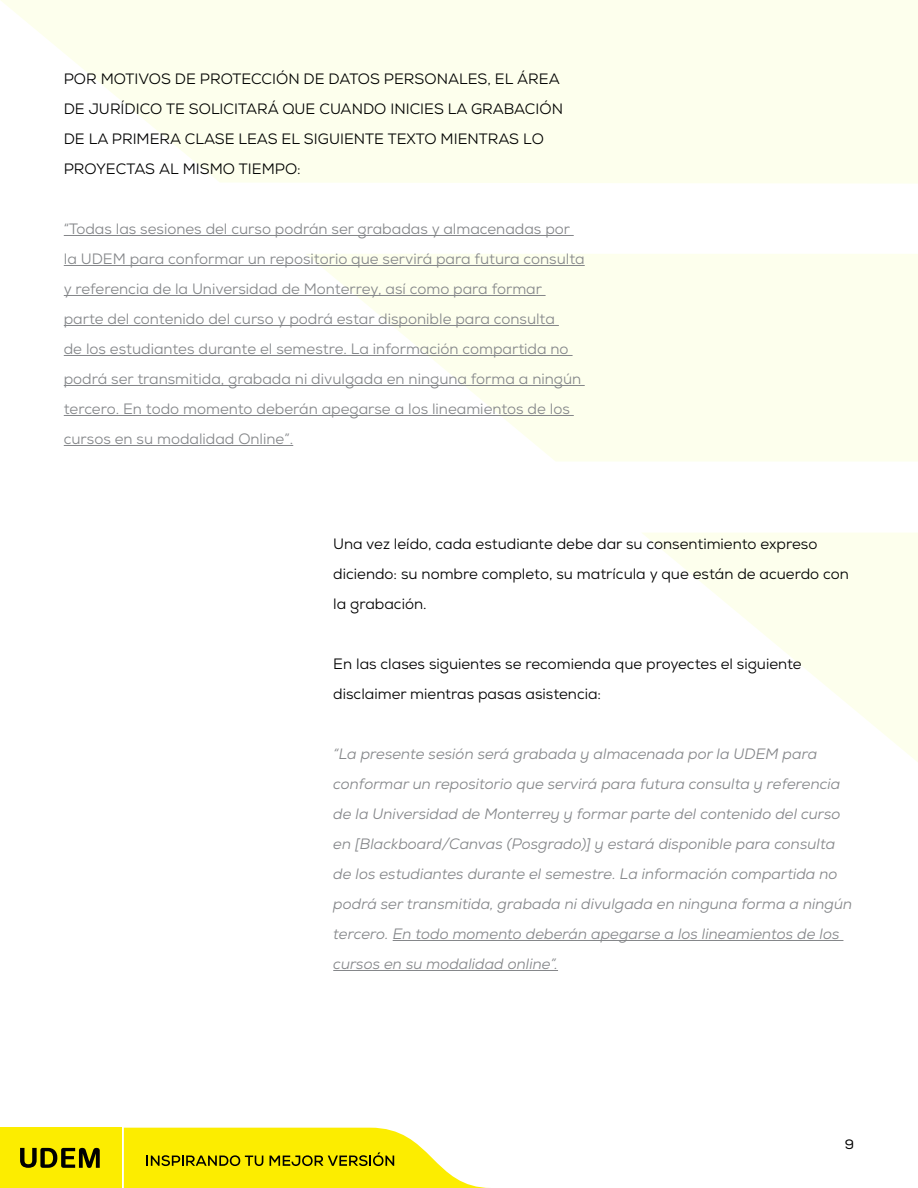
<style>
.page{position:relative;width:918px;height:1188px;background:#fff}
.page>*{position:absolute;margin:0;border:0;box-sizing:border-box;transform-origin:0 0}
.t1{font:italic 15px/30px "Nexa";color:#85878a}
.t2{font:15px/30px "Nexa";color:#85878a}
.t3{font:15px/30px "Nexa";color:#000}
.t4{font:13.5px "Nexa";color:#000}
</style>
<div class="page">
<svg style="left:642px;top:533px;width:276px;height:229px"></svg>
<svg style="left:306px;top:254px;width:612px;height:207px;fill:#fdffed"></svg>
<svg style="left:1px;top:0;width:917px;height:184px;background:#fdffef"></svg>
<svg style="left:124px;top:1128px;width:366px;height:60px"></svg>
<div style="left:0;top:1127px;width:121px;height:61px;background:#fced00"></div>
<svg style="left:20px;top:1148px;width:80px;height:20px"></svg>
<hr style="left:64px;top:235px;width:510px;height:1px;background:#85878a">
<hr style="left:64px;top:265px;width:521px;height:1px;background:#85878a">
<hr style="left:64px;top:295px;width:482px;height:1px;background:#85878a">
<hr style="left:64px;top:325px;width:495px;height:1px;background:#85878a">
<hr style="left:64px;top:355px;width:509px;height:1px;background:#85878a">
<hr style="left:64px;top:385px;width:521px;height:1px;background:#85878a">
<hr style="left:64px;top:415px;width:510px;height:1px;background:#85878a">
<hr style="left:64px;top:445px;width:229px;height:1px;background:#85878a">
<hr style="left:393px;top:940px;width:450px;height:1px;background:#85878a">
<hr style="left:333px;top:970px;width:225px;height:1px;background:#85878a">
<p class="t3" style="left:64px;top:64px;width:501px">POR MOTIVOS DE PROTECCIÓN DE DATOS PERSONALES, EL ÁREA DE JURÍDICO TE SOLICITARÁ QUE CUANDO INICIES LA GRABACIÓN DE LA PRIMERA CLASE LEAS EL SIGUIENTE TEXTO MIENTRAS LO PROYECTAS AL MISMO TIEMPO:</p>
<p class="t2" style="left:64px;top:214px;width:522px">“Todas las sesiones del curso podrán ser grabadas y almacenadas por la UDEM para conformar un repositorio que servirá para futura consulta y referencia de la Universidad de Monterrey, así como para formar parte del contenido del curso y podrá estar disponible para consulta<br>de los estudiantes durante el semestre. La información compartida no podrá ser transmitida, grabada ni divulgada en ninguna forma a ningún tercero. En todo momento deberán apegarse a los lineamientos de los cursos en su modalidad Online”.</p>
<p class="t3" style="left:333px;top:529px;width:517px">Una vez leído, cada estudiante debe dar su consentimiento expreso diciendo: su nombre completo, su matrícula y que están de acuerdo con la grabación.</p>
<p class="t3" style="left:333px;top:649px;width:470px">En las clases siguientes se recomienda que proyectes el siguiente disclaimer mientras pasas asistencia:</p>
<p class="t1" style="left:333px;top:739px;width:521px">“La presente sesión será grabada y almacenada por la UDEM para conformar un repositorio que servirá para futura consulta y referencia de la Universidad de Monterrey y formar parte del contenido del curso en [Blackboard/Canvas (Posgrado)] y estará disponible para consulta de los estudiantes durante el semestre. La información compartida no podrá ser transmitida, grabada ni divulgada en ninguna forma a ningún tercero. En todo momento deberán apegarse a los lineamientos de los cursos en su modalidad online”.</p>
<p class="t4" style="left:845px;top:1136px;width:11px">9</p>
</div>
